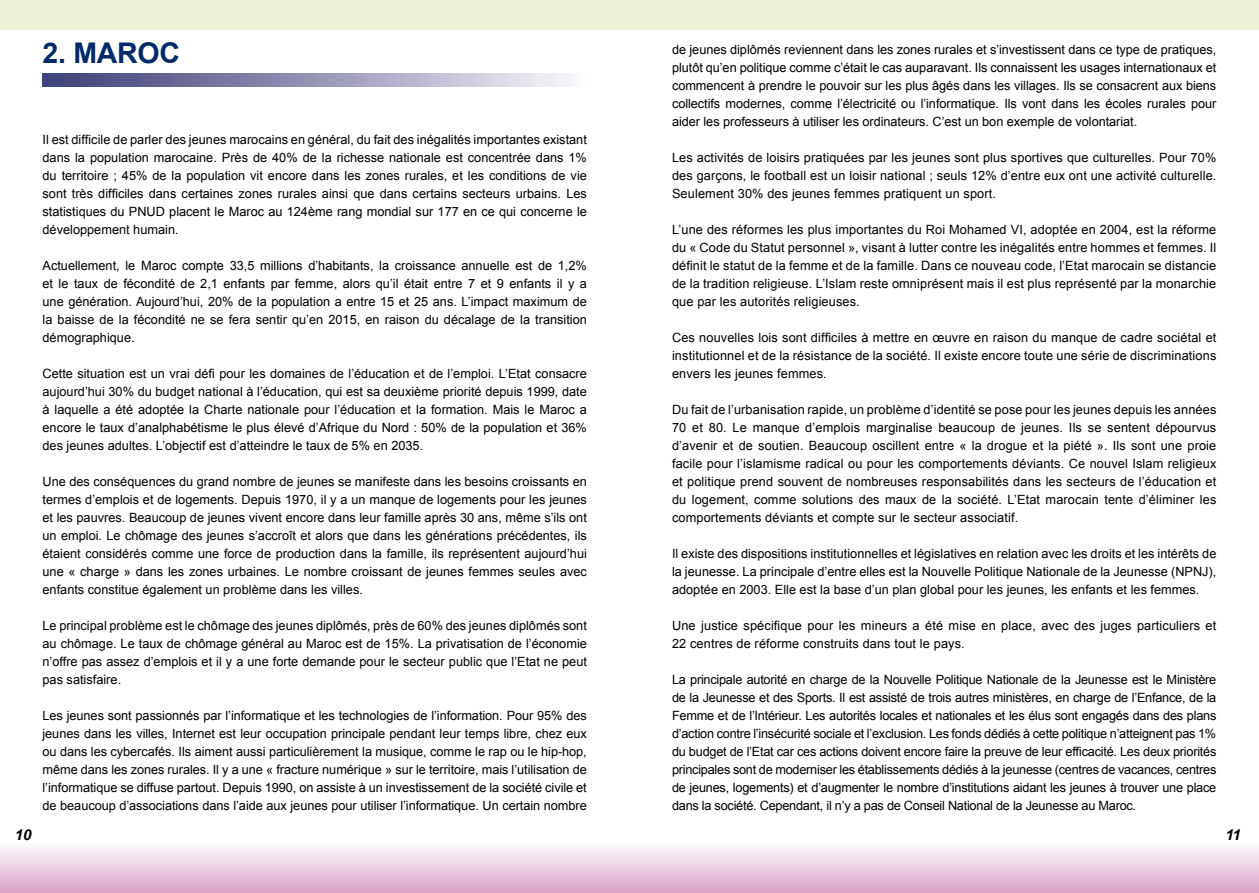
<style>
.page{position:relative;width:1259px;height:893px;background:#fff}
.page>*{position:absolute;margin:0;border:0;box-sizing:border-box;transform-origin:0 0}
.t1{font:700 28.5px "Arial";letter-spacing:-.01em;color:#002b68}
.t2{font:italic 700 15px "Arial";color:#000}
.t3{font:12.75px/18px "Arial";color:#000;text-align:justify}
</style>
<div class="page">
<div style="left:0;top:840px;width:629px;height:53px;background:linear-gradient(to bottom,#fff,#daa4c8)"></div>
<div style="left:0;top:0;width:629px;height:30px;background:#eff4d9"></div>
<div style="left:629px;top:840px;width:630px;height:53px;background:linear-gradient(to bottom,#fff,#daa4c8)"></div>
<div style="left:629px;top:0;width:630px;height:30px;background:#eff4d9"></div>
<svg style="left:43px;top:74px;width:523px;height:13px;background:#9594b5"></svg>
<h1 class="t1" style="left:43px;top:34px;width:139px">2. MAROC</h1>
<p class="t3" style="left:43px;top:131px;width:546px">Il est difficile de parler des jeunes marocains en général, du fait des inégalités importantes existant dans la population marocaine. Près de 40% de la richesse nationale est concentrée dans 1% du territoire ; 45% de la population vit encore dans les zones rurales, et les conditions de vie sont très difficiles dans certaines zones rurales ainsi que dans certains secteurs urbains. Les statistiques du PNUD placent le Maroc au 124ème rang mondial sur 177 en ce qui concerne le développement humain.</p>
<p class="t3" style="left:43px;top:257px;width:546px">Actuellement, le Maroc compte 33,5 millions d’habitants, la croissance annuelle est de 1,2% et le taux de fécondité de 2,1 enfants par femme, alors qu’il était entre 7 et 9 enfants il y a une génération. Aujourd’hui, 20% de la population a entre 15 et 25 ans. L’impact maximum de la baisse de la fécondité ne se fera sentir qu’en 2015, en raison du décalage de la transition démographique.</p>
<p class="t3" style="left:43px;top:365px;width:546px">Cette situation est un vrai défi pour les domaines de l’éducation et de l’emploi. L’Etat consacre aujourd’hui 30% du budget national à l’éducation, qui est sa deuxième priorité depuis 1999, date à laquelle a été adoptée la Charte nationale pour l’éducation et la formation. Mais le Maroc a encore le taux d’analphabétisme le plus élevé d’Afrique du Nord : 50% de la population et 36% des jeunes adultes. L’objectif est d’atteindre le taux de 5% en 2035.</p>
<p class="t3" style="left:43px;top:473px;width:546px">Une des conséquences du grand nombre de jeunes se manifeste dans les besoins croissants en termes d’emplois et de logements. Depuis 1970, il y a un manque de logements pour les jeunes et les pauvres. Beaucoup de jeunes vivent encore dans leur famille après 30 ans, même s’ils ont un emploi. Le chômage des jeunes s’accroît et alors que dans les générations précédentes, ils étaient considérés comme une force de production dans la famille, ils représentent aujourd’hui une « charge » dans les zones urbaines. Le nombre croissant de jeunes femmes seules avec enfants constitue également un problème dans les villes.</p>
<p class="t3" style="left:43px;top:617px;width:546px">Le principal problème est le chômage des jeunes diplômés, près de 60% des jeunes diplômés sont au chômage. Le taux de chômage général au Maroc est de 15%. La privatisation de l’économie n’offre pas assez d’emplois et il y a une forte demande pour le secteur public que l’Etat ne peut pas satisfaire.</p>
<p class="t3" style="left:43px;top:707px;width:546px">Les jeunes sont passionnés par l’informatique et les technologies de l’information. Pour 95% des jeunes dans les villes, Internet est leur occupation principale pendant leur temps libre, chez eux ou dans les cybercafés. Ils aiment aussi particulièrement la musique, comme le rap ou le hip-hop, même dans les zones rurales. Il y a une « fracture numérique » sur le territoire, mais l’utilisation de l’informatique se diffuse partout. Depuis 1990, on assiste à un investissement de la société civile et de beaucoup d’associations dans l’aide aux jeunes pour utiliser l’informatique. Un certain nombre</p>
<p class="t3" style="left:672px;top:41px;width:546px">de jeunes diplômés reviennent dans les zones rurales et s’investissent dans ce type de pratiques, plutôt qu’en politique comme c’était le cas auparavant. Ils connaissent les usages internationaux et commencent à prendre le pouvoir sur les plus âgés dans les villages. Ils se consacrent aux biens collectifs modernes, comme l’électricité ou l’informatique. Ils vont dans les écoles rurales pour aider les professeurs à utiliser les ordinateurs. C’est un bon exemple de volontariat.</p>
<p class="t3" style="left:672px;top:149px;width:546px">Les activités de loisirs pratiquées par les jeunes sont plus sportives que culturelles. Pour 70% des garçons, le football est un loisir national ; seuls 12% d’entre eux ont une activité culturelle.<br>Seulement 30% des jeunes femmes pratiquent un sport.</p>
<p class="t3" style="left:672px;top:221px;width:546px">L’une des réformes les plus importantes du Roi Mohamed VI, adoptée en 2004, est la réforme du « Code du Statut personnel », visant à lutter contre les inégalités entre hommes et femmes. Il définit le statut de la femme et de la famille. Dans ce nouveau code, l’Etat marocain se distancie de la tradition religieuse. L’Islam reste omniprésent mais il est plus représenté par la monarchie que par les autorités religieuses.</p>
<p class="t3" style="left:672px;top:329px;width:546px">Ces nouvelles lois sont difficiles à mettre en œuvre en raison du manque de cadre sociétal et institutionnel et de la résistance de la société. Il existe encore toute une série de discriminations envers les jeunes femmes.</p>
<p class="t3" style="left:672px;top:401px;width:546px">Du fait de l’urbanisation rapide, un problème d’identité se pose pour les jeunes depuis les années 70 et 80. Le manque d’emplois marginalise beaucoup de jeunes. Ils se sentent dépourvus d’avenir et de soutien. Beaucoup oscillent entre « la drogue et la piété ». Ils sont une proie facile pour l’islamisme radical ou pour les comportements déviants. Ce nouvel Islam religieux et politique prend souvent de nombreuses responsabilités dans les secteurs de l’éducation et du logement, comme solutions des maux de la société. L’Etat marocain tente d’éliminer les comportements déviants et compte sur le secteur associatif.</p>
<p class="t3" style="left:672px;top:545px;width:546px">Il existe des dispositions institutionnelles et législatives en relation avec les droits et les intérêts de la jeunesse. La principale d’entre elles est la Nouvelle Politique Nationale de la Jeunesse (NPNJ), adoptée en 2003. Elle est la base d’un plan global pour les jeunes, les enfants et les femmes.</p>
<p class="t3" style="left:672px;top:617px;width:546px">Une justice spécifique pour les mineurs a été mise en place, avec des juges particuliers et<br>22 centres de réforme construits dans tout le pays.</p>
<p class="t3" style="left:672px;top:671px;width:546px">La principale autorité en charge de la Nouvelle Politique Nationale de la Jeunesse est le Ministère de la Jeunesse et des Sports. Il est assisté de trois autres ministères, en charge de l’Enfance, de la Femme et de l’Intérieur. Les autorités locales et nationales et les élus sont engagés dans des plans d’action contre l’insécurité sociale et l’exclusion. Les fonds dédiés à cette politique n’atteignent pas 1% du budget de l’Etat car ces actions doivent encore faire la preuve de leur efficacité. Les deux priorités principales sont de moderniser les établissements dédiés à la jeunesse (centres de vacances, centres de jeunes, logements) et d’augmenter le nombre d’institutions aidant les jeunes à trouver une place dans la société. Cependant, il n’y a pas de Conseil National de la Jeunesse au Maroc.</p>
<p class="t2" style="left:15px;top:825px;width:18px">10</p>
<p class="t2" style="left:1225px;top:825px;width:17px">11</p>
</div>
